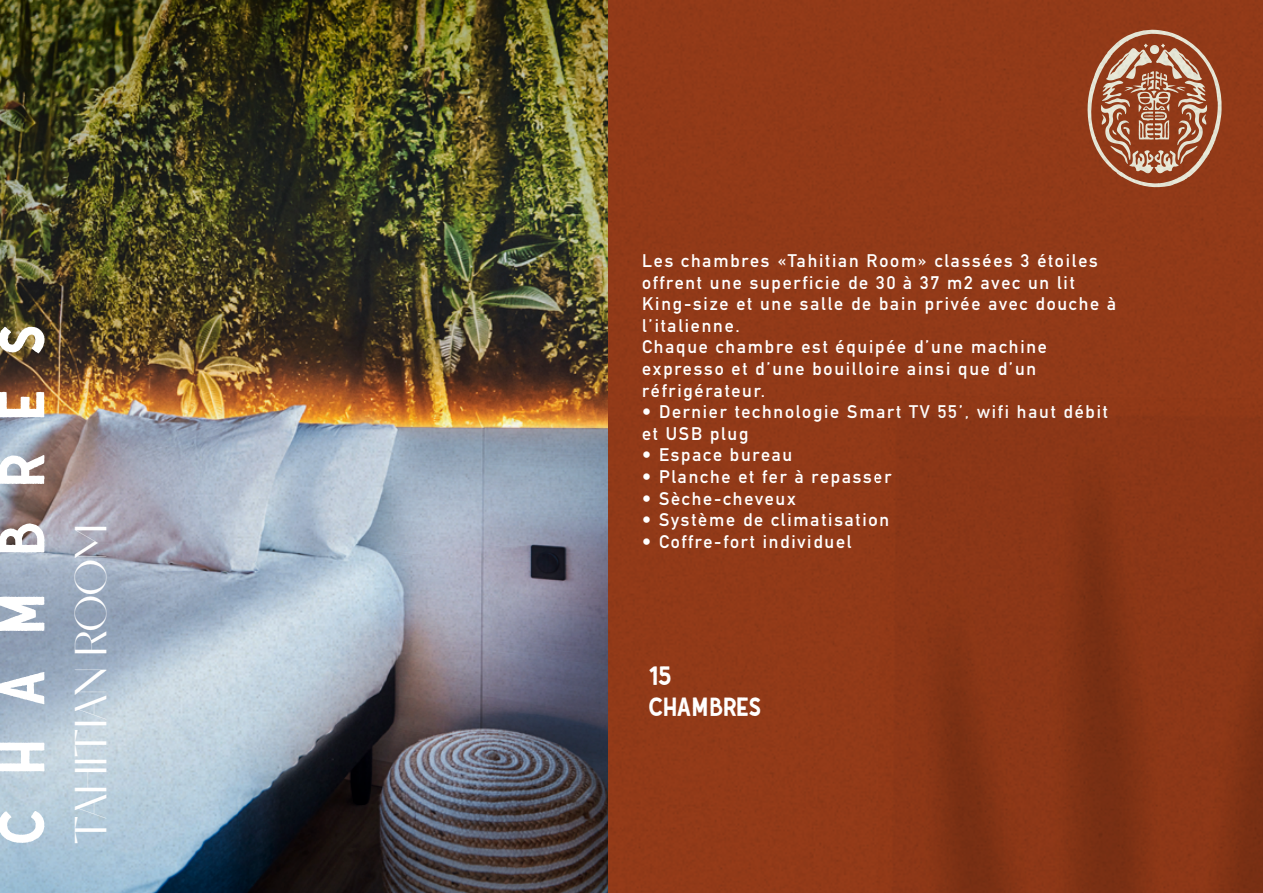
<style>
.page{position:relative;width:1263px;height:893px;background:#fff}
.page>*{position:absolute;margin:0;border:0;box-sizing:border-box;transform-origin:0 0}
.t1{font:63px "Gutenberg Clean";letter-spacing:.53em;color:#fff}
.t2{font:45px "Miracle";color:#fff}
.t3{font:25.5px/30.6px "Gutenberg Clean";letter-spacing:-.015em;color:#fff}
.t4{font:700 18px/21.6px "DIN Alternate";letter-spacing:.1em;color:#fff}
</style>
<div class="page">
<img style="left:0;top:0;width:1263px;height:893px">
<div style="left:1180px;top:398px;width:83px;height:253px;background:#8c3717"></div>
<img style="left:925px;top:396px;width:255px;height:255px">
<div style="left:877px;top:395px;width:48px;height:498px;background:#8e3717"></div>
<img style="left:1178px;top:651px;width:85px;height:242px">
<img style="left:919px;top:649px;width:259px;height:244px">
<h1 class="t1" style="left:-13px;top:845px;width:522px;rotate:-90deg">CHAMBRES</h1>
<h2 class="t2" style="left:64px;top:845px;width:322px;rotate:-90deg">TAHITIAN ROOM</h2>
<p class="t4" style="left:642px;top:249px;width:475px">Les chambres «Tahitian Room» classées 3 étoiles offrent une superficie de 30 à 37 m2 avec un lit King-size et une salle de bain privée avec douche à l’italienne.<br>Chaque chambre est équipée d’une machine expresso et d’une bouilloire ainsi que d’un réfrigérateur.</p>
<p class="t4" style="left:642px;top:400px;width:467px">• Dernier technologie Smart TV 55’, wifi haut débit et USB plug</p>
<p class="t4" style="left:642px;top:443px;width:152px">• Espace bureau</p>
<p class="t4" style="left:642px;top:465px;width:251px">• Planche et fer à repasser</p>
<p class="t4" style="left:642px;top:486px;width:155px">• Sèche-cheveux</p>
<p class="t4" style="left:642px;top:508px;width:248px">• Système de climatisation</p>
<p class="t4" style="left:642px;top:529px;width:211px">• Coffre-fort individuel</p>
<h3 class="t3" style="left:648px;top:661px;width:114px">15<br>CHAMBRES</h3>
</div>
